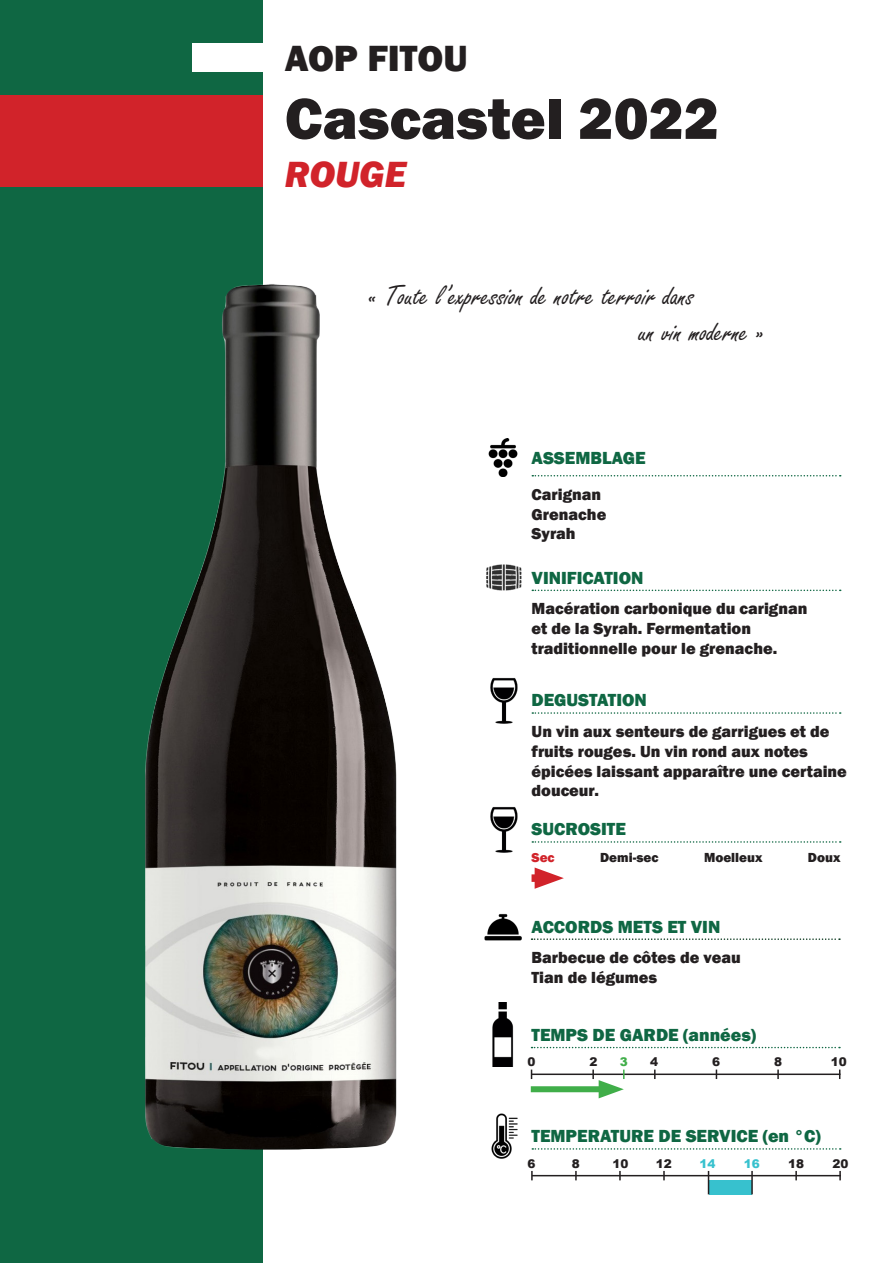
<style>
.page{position:relative;width:893px;height:1263px;background:#fff}
.page>*{position:absolute;margin:0;border:0;box-sizing:border-box;transform-origin:0 0}
.t1{font:800 60px "Franklin Gothic";color:#231f20}
.t2{font:800 37.5px "Franklin Gothic";color:#231f20}
.t3{font:italic 800 37.5px "Franklin Gothic";color:#d1232a}
.t4{font:30px "Freestyle Script";color:#231f20}
.t5{font:800 18px "Franklin Gothic";color:#0f6743}
.t6{font:800 16.5px/19.8px "Franklin Gothic";color:#231f20}
.t7{font:800 13.5px "Franklin Gothic";color:#231f20}
.t8{font:800 13.5px "Franklin Gothic";color:#d1232a}
.t9{font:900 12px "Arial";color:#231f20}
.t10{font:900 12px "Arial";color:#37c1ce}
.t11{font:900 12px "Arial";color:#40ae49}
</style>
<div class="page">
<div style="left:709px;top:1180px;width:43px;height:14px;background:#37c1ce"></div>
<div style="left:0;top:0;width:263px;height:1263px;background:#0f6743"></div>
<div style="left:192px;top:43px;width:71px;height:29px;background:#fff"></div>
<div style="left:0;top:96px;width:263px;height:91px;background:#d1232a"></div>
<img style="left:145px;top:284px;width:252px;height:866px">
<img style="left:492px;top:1002px;width:22px;height:64px">
<svg style="left:531px;top:1047px;width:309px;height:1px"></svg>
<img style="left:491px;top:1113px;width:27px;height:46px">
<svg style="left:532px;top:1148px;width:309px;height:2px"></svg>
<img style="left:488px;top:438px;width:30px;height:38px">
<svg style="left:532px;top:475px;width:309px;height:1px"></svg>
<img style="left:486px;top:564px;width:36px;height:27px">
<svg style="left:532px;top:590px;width:309px;height:1px"></svg>
<img style="left:490px;top:677px;width:28px;height:47px">
<svg style="left:532px;top:712px;width:309px;height:2px"></svg>
<img style="left:490px;top:806px;width:28px;height:46px">
<svg style="left:532px;top:841px;width:309px;height:2px"></svg>
<img style="left:485px;top:913px;width:37px;height:27px">
<svg style="left:531px;top:938px;width:309px;height:2px"></svg>
<div style="left:531px;top:874px;width:16px;height:8px;background:#d1232a"></div>
<svg style="left:535px;top:867px;width:29px;height:22px"></svg>
<hr style="left:531px;top:1073px;width:309px;height:2px;background:#231f20">
<svg style="left:654px;top:1069px;width:2px;height:10px"></svg>
<svg style="left:777px;top:1069px;width:2px;height:10px"></svg>
<hr style="left:532px;top:1175px;width:309px;height:1px;background:#231f20">
<svg style="left:531px;top:1171px;width:2px;height:9px"></svg>
<svg style="left:839px;top:1171px;width:2px;height:9px"></svg>
<svg style="left:575px;top:1171px;width:2px;height:9px"></svg>
<svg style="left:619px;top:1171px;width:2px;height:9px"></svg>
<svg style="left:663px;top:1171px;width:2px;height:9px"></svg>
<svg style="left:708px;top:1171px;width:1px;height:23px"></svg>
<svg style="left:795px;top:1171px;width:2px;height:9px"></svg>
<hr style="left:751px;top:1171px;width:2px;height:23px;background:#231f20">
<div style="left:531px;top:1086px;width:78px;height:6px;background:#40ae49"></div>
<svg style="left:592px;top:1069px;width:33px;height:29px"></svg>
<p class="t2" style="left:285px;top:34px;width:184px">AOP FITOU</p>
<p class="t1" style="left:285px;top:80px;width:436px">Cascastel 2022</p>
<p class="t3" style="left:285px;top:150px;width:123px">ROUGE</p>
<p class="t4" style="left:369px;top:279px;width:327px">« Toute l’expression de notre terroir dans</p>
<p class="t4" style="left:639px;top:315px;width:127px">un vin moderne »</p>
<p class="t5" style="left:531px;top:446px;width:116px">ASSEMBLAGE</p>
<p class="t6" style="left:531px;top:484px;width:71px">Carignan</p>
<p class="t6" style="left:531px;top:504px;width:76px">Grenache</p>
<p class="t6" style="left:531px;top:524px;width:46px">Syrah</p>
<p class="t5" style="left:531px;top:566px;width:113px">VINIFICATION</p>
<p class="t6" style="left:531px;top:599px;width:277px">Macération carbonique du carignan et de la Syrah. Fermentation traditionnelle pour le grenache.</p>
<p class="t5" style="left:531px;top:688px;width:117px">DEGUSTATION</p>
<p class="t6" style="left:531px;top:721px;width:317px">Un vin aux senteurs de garrigues et de fruits rouges. Un vin rond aux notes épicées laissant apparaître une certaine douceur.</p>
<p class="t5" style="left:531px;top:817px;width:96px">SUCROSITE</p>
<p class="t8" style="left:531px;top:849px;width:25px">Sec</p>
<p class="t7" style="left:600px;top:849px;width:60px">Demi-sec</p>
<p class="t7" style="left:704px;top:849px;width:60px">Moelleux</p>
<p class="t7" style="left:808px;top:849px;width:34px">Doux</p>
<p class="t5" style="left:531px;top:915px;width:190px">ACCORDS METS ET VIN</p>
<p class="t6" style="left:531px;top:948px;width:211px">Barbecue de côtes de veau</p>
<p class="t6" style="left:531px;top:967px;width:127px">Tian de légumes</p>
<p class="t5" style="left:531px;top:1023px;width:226px">TEMPS DE GARDE (années)</p>
<p class="t9" style="left:527px;top:1053px;width:10px">0</p>
<p class="t9" style="left:589px;top:1053px;width:10px">2</p>
<p class="t11" style="left:620px;top:1053px;width:10px">3</p>
<p class="t9" style="left:650px;top:1053px;width:10px">4</p>
<p class="t9" style="left:712px;top:1053px;width:10px">6</p>
<p class="t9" style="left:774px;top:1053px;width:10px">8</p>
<p class="t9" style="left:831px;top:1053px;width:18px">10</p>
<p class="t5" style="left:531px;top:1124px;width:291px">TEMPERATURE DE SERVICE (en °C)</p>
<p class="t9" style="left:527px;top:1155px;width:10px">6</p>
<p class="t9" style="left:572px;top:1155px;width:10px">8</p>
<p class="t9" style="left:612px;top:1155px;width:18px">10</p>
<p class="t9" style="left:656px;top:1155px;width:18px">12</p>
<p class="t10" style="left:699px;top:1155px;width:18px">14</p>
<p class="t10" style="left:744px;top:1155px;width:18px">16</p>
<p class="t9" style="left:788px;top:1155px;width:18px">18</p>
<p class="t9" style="left:832px;top:1155px;width:18px">20</p>
</div>
